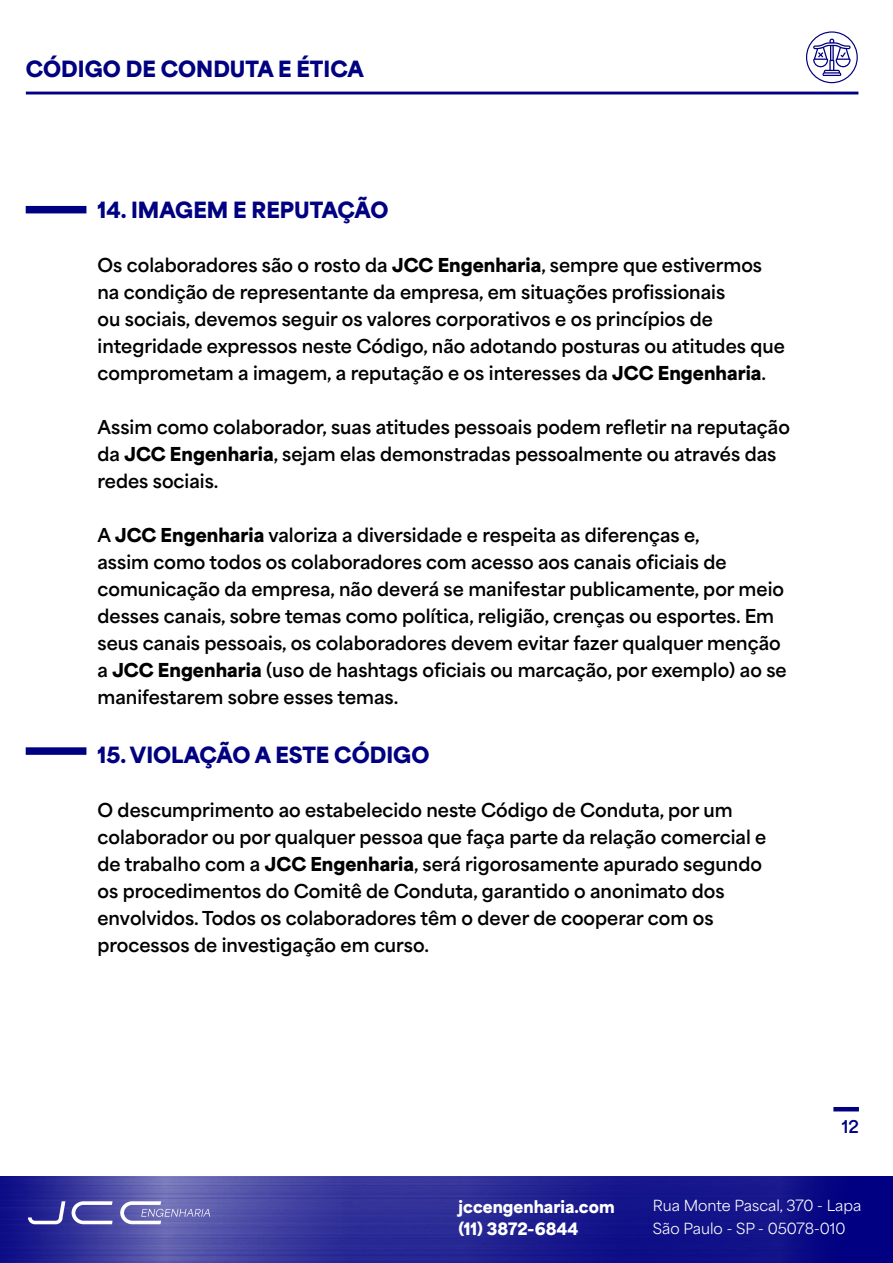
<style>
.page{position:relative;width:893px;height:1263px;background:#fff}
.page>*{position:absolute;margin:0;border:0;box-sizing:border-box;transform-origin:0 0}
.t1{font:900 21px "Area Normal";color:#000081}
.t2{font:700 18px/27px "Area Normal";color:#000}
.t3{font:700 16.5px "Area Normal";color:#000081}
.t4{font:900 16.05px/22.4px "Area Normal";color:#fff}
.t5{font:14.4px/22.4px "Area Normal";color:#fff}
.s1{font-weight:900}
</style>
<div class="page">
<hr style="left:26px;top:92px;width:832px;height:2px;background:#000081">
<img style="left:0;top:1176px;width:893px;height:86px">
<svg style="left:28px;top:1201px;width:37px;height:23px"></svg>
<svg style="left:72px;top:1201px;width:41px;height:23px"></svg>
<svg style="left:120px;top:1201px;width:90px;height:23px;background:#8787c2"></svg>
<div style="left:806px;top:31px;width:52px;height:52px;border:1px solid #000081;border-radius:50%"></div>
<hr style="left:833px;top:1107px;width:26px;height:4px;background:#000081">
<svg style="left:813px;top:39px;width:38px;height:37px"></svg>
<div style="left:26px;top:206px;width:60px;height:7px;background:#000081"></div>
<div style="left:26px;top:747px;width:60px;height:8px;background:#000081"></div>
<p class="t1" style="left:26px;top:50px;width:339px">CÓDIGO DE CONDUTA E ÉTICA</p>
<p class="t1" style="left:98px;top:191px;width:292px">14. IMAGEM E REPUTAÇÃO</p>
<p class="t2" style="left:98px;top:250px;width:689px">Os colaboradores são o rosto da <span class="s1">JCC Engenharia</span>, sempre que estivermos na condição de representante da empresa, em situações profissionais<br>ou sociais, devemos seguir os valores corporativos e os princípios de integridade expressos neste Código, não adotando posturas ou atitudes que comprometam a imagem, a reputação e os interesses da <span class="s1">JCC Engenharia</span>.</p>
<p class="t2" style="left:98px;top:412px;width:694px">Assim como colaborador, suas atitudes pessoais podem refletir na reputação da <span class="s1">JCC Engenharia</span>, sejam elas demonstradas pessoalmente ou através das redes sociais.</p>
<p class="t2" style="left:98px;top:520px;width:691px">A <span class="s1">JCC Engenharia</span> valoriza a diversidade e respeita as diferenças e,<br>assim como todos os colaboradores com acesso aos canais oficiais de comunicação da empresa, não deverá se manifestar publicamente, por meio desses canais, sobre temas como política, religião, crenças ou esportes. Em seus canais pessoais, os colaboradores devem evitar fazer qualquer menção a <span class="s1">JCC Engenharia</span> (uso de hashtags oficiais ou marcação, por exemplo) ao se manifestarem sobre esses temas.</p>
<p class="t1" style="left:98px;top:735px;width:333px">15. VIOLAÇÃO A ESTE CÓDIGO</p>
<p class="t2" style="left:98px;top:794px;width:670px">O descumprimento ao estabelecido neste Código de Conduta, por um colaborador ou por qualquer pessoa que faça parte da relação comercial e de trabalho com a <span class="s1">JCC Engenharia</span>, será rigorosamente apurado segundo os procedimentos do Comitê de Conduta, garantido o anonimato dos envolvidos. Todos os colaboradores têm o dever de cooperar com os processos de investigação em curso.</p>
<p class="t3" style="left:842px;top:1111px;width:19px">12</p>
<p class="t4" style="left:459px;top:1194px;width:158px">jccengenharia.com (11) 3872-6844</p>
<p class="t5" style="left:653px;top:1193px;width:210px">Rua Monte Pascal, 370 - Lapa<br>São Paulo - SP - 05078-010</p>
</div>
